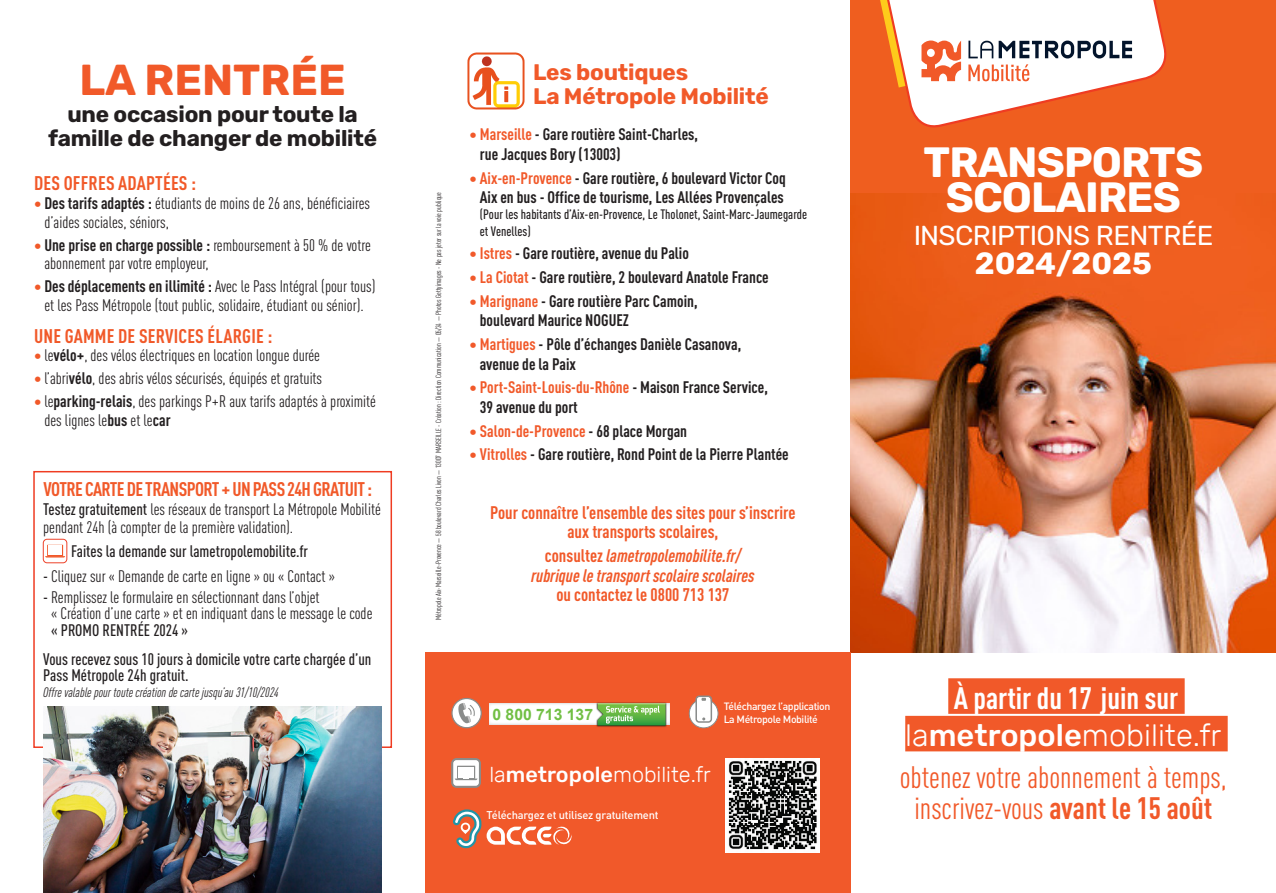
<style>
.page{position:relative;width:1276px;height:893px;background:#fff}
.page>*{position:absolute;margin:0;border:0;box-sizing:border-box;transform-origin:0 0}
.t1{font:700 43.35px "Rubik";color:#f15929}
.t2{font:700 42.3px/34.5px "Rubik";letter-spacing:-.02em;color:#fff;text-align:center}
.t3{font:300 30.9px "Rubik";color:#fff}
.t4{font:condensed 30.6px/31px "DIN Pro";color:#f15929;text-align:center}
.t5{font:700 condensed 30.6px "DIN Pro";color:#fff}
.t6{font:700 30.6px "Rubik";color:#fff}
.t7{font:27.45px "Rubik";letter-spacing:-.02em;color:#fff}
.t8{font:700 22.5px "Rubik";letter-spacing:-.01em;color:#231f20}
.t9{font:700 22.5px "Rubik";letter-spacing:-.01em;color:#f15929}
.t10{font:300 21.6px "Rubik";color:#fff}
.t11{font:700 condensed 19.5px "DIN Pro";letter-spacing:.005em;color:#f15929}
.t12{font:700 condensed 19.5px "DIN Pro";letter-spacing:-.03em;color:#f15929}
.t13{font:italic 700 condensed 18px/19.5px "DIN Pro";color:#f15929;text-align:center}
.t14{font:700 condensed 18px/19.5px "DIN Pro";color:#f15929;text-align:center}
.t15{font:condensed 16.5px/18.8px "DIN Pro";color:#231f20}
.t16{font:700 condensed 16.5px/19.5px "DIN Pro";color:#231f20}
.t17{font:500 condensed 16.5px/16.5px "DIN Pro";color:#231f20}
.t18{font:700 condensed 16.5px "DIN Pro";color:#f1592a}
.t19{font:700 15.75px "Arial";color:#71bf44}
.t20{font:500 condensed 13.5px/16.2px "DIN Pro";color:#231f20}
.t21{font:italic condensed 13.5px "DIN Pro";color:#231f20}
.t22{font:500 11.1px "DIN Pro";letter-spacing:-.02em;color:#fff}
.t23{font:500 10.5px "DIN Pro";letter-spacing:-.04em;color:#fff}
.t24{font:condensed 7.5px "DIN Pro";color:#231f20}
.s1{font-weight:700;color:#f15929}
.s2{font-weight:700}
.s3{font-weight:500}
.s4{color:#f1592a}
.s5{color:#f15929}
.s6{color:#231f20}
.s7{font-style:normal}
</style>
<div class="page">
<div style="left:850px;top:0;width:426px;height:652px;background:#ef5e1f"></div>
<img style="left:850px;top:194px;width:426px;height:458px">
<div style="left:425px;top:652px;width:425px;height:241px;background:#f1592a"></div>
<div style="left:489px;top:704px;width:181px;height:21px;background:#fff"></div>
<img style="left:595px;top:702px;width:72px;height:25px">
<svg style="left:597px;top:703px;width:68px;height:22px"></svg>
<svg style="left:451px;top:698px;width:31px;height:30px"></svg>
<svg style="left:451px;top:759px;width:30px;height:28px"></svg>
<img style="left:725px;top:758px;width:94px;height:94px">
<svg style="left:453px;top:809px;width:119px;height:39px"></svg>
<img style="left:467px;top:52px;width:58px;height:58px">
<svg style="left:43px;top:539px;width:24px;height:24px"></svg>
<svg style="left:47px;top:545px;width:16px;height:11px"></svg>
<div style="left:48px;top:546px;width:14px;height:9px;background:#fff"></div>
<svg style="left:45px;top:556px;width:20px;height:1px"></svg>
<div style="left:33px;top:471px;width:359px;height:277px;border:2px solid #ef3c22"></div>
<svg style="left:880px;top:0;width:286px;height:127px"></svg>
<svg style="left:689px;top:695px;width:29px;height:33px"></svg>
<div style="left:948px;top:678px;width:236px;height:36px;background:#f15929"></div>
<div style="left:905px;top:716px;width:322px;height:35px;background:#f15929"></div>
<img style="left:43px;top:706px;width:339px;height:187px">
<p class="t1" style="left:79px;top:55px;width:268px">LA RENTRÉE</p>
<p class="t8" style="left:67px;top:101px;width:292px">une occasion pour toute la</p>
<p class="t8" style="left:48px;top:125px;width:330px">famille de changer de mobilité</p>
<p class="t11" style="left:34px;top:169px;width:164px">DES OFFRES ADAPTÉES :</p>
<p class="t15" style="left:44px;top:193px;width:327px;text-indent:-10px"><span class="s1">•</span> <span class="s2">Des tarifs adaptés :</span> étudiants de moins de 26 ans, bénéficiaires d’aides sociales, séniors,</p>
<p class="t15" style="left:44px;top:234px;width:328px;text-indent:-10px"><span class="s1">•</span> <span class="s2">Une prise en charge possible :</span> remboursement à 50 % de votre abonnement par votre employeur,</p>
<p class="t15" style="left:34px;top:276px;width:343px;text-align:center"><span class="s1">•</span> <span class="s2">Des déplacements en illimité :</span> Avec le Pass Intégral (pour tous) et les Pass Métropole (tout public, solidaire, étudiant ou sénior).</p>
<p class="t11" style="left:34px;top:321px;width:240px">UNE GAMME DE SERVICES ÉLARGIE :</p>
<p class="t15" style="left:34px;top:345px;width:288px"><span class="s1">•</span> le<span class="s2">vélo+</span>, des vélos électriques en location longue durée</p>
<p class="t15" style="left:34px;top:368px;width:290px"><span class="s1">•</span> l’abri<span class="s2">vélo</span>, des abris vélos sécurisés, équipés et gratuits</p>
<p class="t15" style="left:44px;top:391px;width:333px;text-indent:-10px"><span class="s1">•</span> le<span class="s2">parking-relais</span>, des parkings P+R aux tarifs adaptés à proximité des lignes le<span class="s2">bus</span> et le<span class="s2">car</span></p>
<p class="t12" style="left:43px;top:475px;width:330px">VOTRE CARTE DE TRANSPORT + UN PASS 24H GRATUIT :</p>
<p class="t15" style="left:43px;top:498px;width:339px"><span class="s3">Testez gratuitement</span> les réseaux de transport La Métropole Mobilité pendant 24h (à compter de la première validation).</p>
<p class="t17" style="left:71px;top:542px;width:238px">Faites la demande sur lametropolemobilite.fr</p>
<p class="t15" style="left:43px;top:566px;width:293px"><span class="s3">-</span> Cliquez sur « Demande de carte en ligne » ou « Contact »</p>
<p class="t15" style="left:51px;top:587px;width:323px;line-height:16.5px;text-indent:-8px"><span class="s3">-</span> Remplissez le formulaire en sélectionnant dans l’objet<br>« Création d’une carte » et en indiquant dans le message le code <span class="s3">« PROMO RENTRÉE 2024 »</span></p>
<p class="t17" style="left:43px;top:649px;width:330px">Vous recevez sous 10 jours à domicile votre carte chargée d’un<br>Pass Métropole 24h gratuit.</p>
<p class="t21" style="left:43px;top:683px;width:237px">Offre valable pour toute création de carte jusqu’au 31/10/2024</p>
<p class="t24" style="left:433px;top:620px;width:429px;rotate:-90deg">Métropole Aix-Marseille-Provence — 58 boulevard Charles Livon — 13007 MARSEILLE - Création : Direction Communication — 05/24 — Photos Gettyimages - Ne pas jeter sur la voie publique</p>
<p class="t9" style="left:533px;top:59px;width:156px">Les boutiques</p>
<p class="t9" style="left:533px;top:83px;width:237px">La Métropole Mobilité</p>
<p class="t16" style="left:480px;top:124px;width:220px;text-indent:-10px"><span class="s4">∙ Marseille</span> - Gare routière Saint-Charles, rue Jacques Bory (13003)</p>
<p class="t16" style="left:469px;top:167px;width:318px;text-align:center"><span class="s4">∙ Aix-en-Provence</span> - Gare routière, 6 boulevard Victor Coq<br>Aix en bus - Office de tourisme, Les Allées Provençales</p>
<p class="t20" style="left:480px;top:206px;width:329px">(Pour les habitants d’Aix-en-Provence, Le Tholonet, Saint-Marc-Jaumegarde et Venelles)</p>
<p class="t16" style="left:469px;top:242px;width:221px"><span class="s4">∙ Istres</span> - Gare routière, avenue du Palio</p>
<p class="t16" style="left:469px;top:266px;width:301px"><span class="s4">∙ La Ciotat</span> - Gare routière, 2 boulevard Anatole France</p>
<p class="t16" style="left:480px;top:290px;width:219px;text-indent:-10px"><span class="s4">• Marignane</span> - Gare routière Parc Camoin, boulevard Maurice NOGUEZ</p>
<p class="t16" style="left:480px;top:333px;width:263px;text-indent:-10px"><span class="s4">∙ Martigues</span> - Pôle d’échanges Danièle Casanova, avenue de la Paix</p>
<p class="t16" style="left:480px;top:376px;width:289px;text-indent:-10px"><span class="s5">• Port-Saint-Louis-du-Rhône</span> - Maison France Service,<br>39 avenue du port</p>
<p class="t18" style="left:469px;top:419px;width:219px">∙ Salon-de-Provence <span class="s6">- 68 place Morgan</span></p>
<p class="t16" style="left:469px;top:443px;width:321px"><span class="s4">∙ Vitrolles</span> - Gare routière, Rond Point de la Pierre Plantée</p>
<p class="t14" style="left:490px;top:501px;width:307px">Pour connaître l’ensemble des sites pour s’inscrire aux transports scolaires,</p>
<p class="t13" style="left:531px;top:545px;width:225px"><span class="s7">consultez</span> lametropolemobilite.fr/ rubrique le transport scolaire scolaires <span class="s7">ou contactez le 0800 713 137</span></p>
<p class="t19" style="left:492px;top:704px;width:102px">0 800 713 137</p>
<p class="t23" style="left:723px;top:698px;width:108px">Téléchargez l’application</p>
<p class="t23" style="left:723px;top:711px;width:96px">La Métropole Mobilité</p>
<p class="t10" style="left:489px;top:763px;width:223px">la<span class="s3">metropole</span>mobilite.fr</p>
<p class="t22" style="left:486px;top:806px;width:173px">Téléchargez et utilisez gratuitement</p>
<h2 class="t2" style="left:923px;top:146px;width:281px">TRANSPORTS<br>SCOLAIRES</h2>
<h3 class="t7" style="left:913px;top:220px;width:302px">INSCRIPTIONS RENTRÉE</h3>
<h3 class="t6" style="left:974px;top:245px;width:178px">2024/2025</h3>
<p class="t5" style="left:953px;top:675px;width:226px">À partir du 17 juin sur</p>
<p class="t3" style="left:905px;top:718px;width:318px">la<span class="s3">metropole</span>mobilite.fr</p>
<p class="t4" style="left:899px;top:760px;width:329px">obtenez votre abonnement à temps, inscrivez-vous <span class="s2">avant le 15 août</span></p>
</div>
